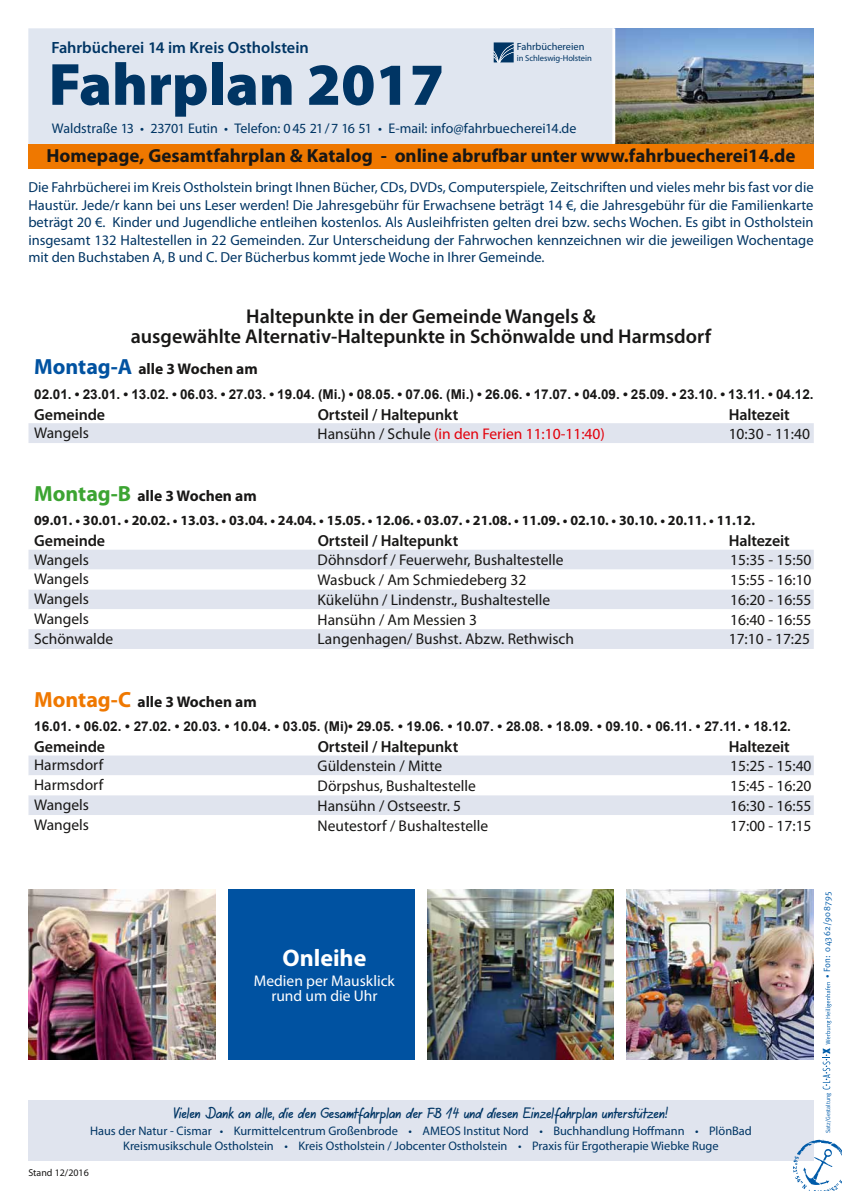
<style>
.page{position:relative;width:842px;height:1191px;background:#fff}
.page>*{position:absolute;margin:0;border:0;box-sizing:border-box;transform-origin:0 0}
.t1{font:900 60px "Myriad Pro";color:#003564}
.t2{font:700 24px "Myriad Pro";color:#fff}
.t3{font:600 20px/20px "Myriad Pro";color:#181716;text-align:center}
.t4{font:700 19px "Myriad Pro";color:#181716}
.t5{font:600 16.3px "Myriad Pro";color:#003564}
.t6{font:600 16px "Myriad Pro";letter-spacing:-.005em;color:#181716}
.t7{font:15.5px "Myriad Pro";color:#181716}
.t8{font:700 15.5px "Myriad Pro";color:#181716}
.t9{font:15.5px "Myriad Pro";color:#e3000b}
.t10{font:15.5px/14.6px "Myriad Pro";color:#fff;text-align:center}
.t11{font:14.5px/17.4px "Myriad Pro";color:#003564;text-align:justify}
.t12{font:700 14px "Myriad Pro";color:#181716}
.t13{font:14px "Myriad Pro";letter-spacing:-.005em;color:#003564}
.t14{font:700 13.5px "Arial";color:#181716}
.t15{font:13.2px "HW Agilo";color:#003564}
.t16{font:12.4px/14.9px "Myriad Pro";color:#003564;text-align:center}
.t17{font:10.3px "Myriad Pro";color:#003564}
.t18{font:10px "Myriad Pro";color:#181716}
.t19{font:9px "Meta";color:#005ba9}
.t20{font:8.6px "Myriad Pro";letter-spacing:-.01em;color:#003564}
.t21{font:6px "Meta";color:#005ba9}
.s1{font-size:22px;color:#0052a1}
.s2{color:#181716}
.s3{font-size:22px;color:#3ca432}
.s4{font-size:22px;color:#ef7800}
.s5{font-size:7px}
</style>
<div class="page">
<div style="left:28px;top:423px;width:786px;height:20px;background:#e0e4ee"></div>
<div style="left:28px;top:550px;width:786px;height:99px;background:#e0e4ee"></div>
<svg style="left:28px;top:569px;width:786px;height:60px"></svg>
<div style="left:28px;top:755px;width:786px;height:60px;background:#e0e4ee"></div>
<svg style="left:28px;top:775px;width:786px;height:20px"></svg>
<img style="left:626px;top:889px;width:188px;height:170px">
<img style="left:28px;top:889px;width:188px;height:170px">
<img style="left:427px;top:889px;width:187px;height:170px">
<div style="left:223px;top:889px;width:198px;height:170px;background:#0052a1"></div>
<div style="left:216px;top:883px;width:11px;height:185px;background:#fff"></div>
<div style="left:415px;top:883px;width:12px;height:185px;background:#fff"></div>
<div style="left:28px;top:28px;width:532px;height:116px;background:#e0e6f0"></div>
<div style="left:560px;top:28px;width:254px;height:116px;background:#e0e6f0"></div>
<img style="left:615px;top:28px;width:199px;height:116px">
<svg style="left:494px;top:42px;width:20px;height:20px"></svg>
<hr style="left:612px;top:28px;width:3px;height:116px;background:#fff">
<div style="left:28px;top:144px;width:786px;height:24px;background:#ef7800"></div>
<div style="left:28px;top:1100px;width:785px;height:61px;background:#e0e4ee"></div>
<svg style="left:823px;top:982px;width:8px;height:107px"></svg>
<svg style="left:793px;top:1139px;width:49px;height:52px"></svg>
<p class="t5" style="left:51px;top:38px;width:259px">Fahrbücherei 14 im Kreis Ostholstein</p>
<p class="t17" style="left:517px;top:40px;width:69px">Fahrbüchereien</p>
<p class="t20" style="left:517px;top:52px;width:77px">in Schleswig-Holstein</p>
<h1 class="t1" style="left:49px;top:50px;width:397px">Fahrplan 2017</h1>
<p class="t13" style="left:52px;top:120px;width:526px">Waldstraße 13 • 23701 Eutin • Telefon: 0 45 21 / 7 16 51 • E-mail: info@fahrbuecherei14.de</p>
<h3 class="t4" style="left:46px;top:143px;width:751px">Homepage, Gesamtfahrplan &amp; Katalog - online abrufbar unter www.fahrbuecherei14.de</h3>
<p class="t11" style="left:28px;top:179px;width:787px">Die Fahrbücherei im Kreis Ostholstein bringt Ihnen Bücher, CDs, DVDs, Computerspiele, Zeitschriften und vieles mehr bis fast vor die Haustür. Jede/r kann bei uns Leser werden! Die Jahresgebühr für Erwachsene beträgt 14 €, die Jahresgebühr für die Familienkarte beträgt 20 €. Kinder und Jugendliche entleihen kostenlos. Als Ausleihfristen gelten drei bzw. sechs Wochen. Es gibt in Ostholstein insgesamt 132 Haltestellen in 22 Gemeinden. Zur Unterscheidung der Fahrwochen kennzeichnen wir die jeweiligen Wochentage mit den Buchstaben A, B und C. Der Bücherbus kommt jede Woche in Ihrer Gemeinde.</p>
<h3 class="t3" style="left:131px;top:305px;width:582px">Haltepunkte in der Gemeinde Wangels &amp;<br>ausgewählte Alternativ-Haltepunkte in Schönwalde und Harmsdorf</h3>
<p class="t8" style="left:34px;top:359px;width:225px"><span class="s1">Montag-A</span> alle 3 Wochen am</p>
<p class="t14" style="left:34px;top:385px;width:781px">02.01. • 23.01. • 13.02. • 06.03. • 27.03. • 19.04. (Mi.) • 08.05. • 07.06. (Mi.) • 26.06. • 17.07. • 04.09. • 25.09. • 23.10. • 13.11. • 04.12.</p>
<p class="t6" style="left:34px;top:404px;width:73px">Gemeinde</p>
<p class="t6" style="left:318px;top:404px;width:142px">Ortsteil / Haltepunkt</p>
<p class="t6" style="left:729px;top:404px;width:63px">Haltezeit</p>
<p class="t7" style="left:34px;top:423px;width:56px">Wangels</p>
<p class="t9" style="left:318px;top:424px;width:289px"><span class="s2">Hansühn / Schule</span> (in den Ferien 11:10-11:40)</p>
<p class="t7" style="left:729px;top:424px;width:83px">10:30 - 11:40</p>
<p class="t8" style="left:34px;top:485px;width:224px"><span class="s3">Montag-B</span> alle 3 Wochen am</p>
<p class="t12" style="left:34px;top:511px;width:722px">09.01. • 30.01. • 20.02. • 13.03. • 03.04. • 24.04. • 15.05. • 12.06. • 03.07. • 21.08. • 11.09. • 02.10. • 30.10. • 20.11. • 11.12.</p>
<p class="t6" style="left:34px;top:530px;width:73px">Gemeinde</p>
<p class="t6" style="left:318px;top:530px;width:142px">Ortsteil / Haltepunkt</p>
<p class="t6" style="left:729px;top:530px;width:63px">Haltezeit</p>
<p class="t7" style="left:34px;top:550px;width:56px">Wangels</p>
<p class="t7" style="left:318px;top:550px;width:248px">Döhnsdorf / Feuerwehr, Bushaltestelle</p>
<p class="t7" style="left:730px;top:550px;width:83px">15:35 - 15:50</p>
<p class="t7" style="left:34px;top:569px;width:56px">Wangels</p>
<p class="t7" style="left:318px;top:570px;width:210px">Wasbuck / Am Schmiedeberg 32</p>
<p class="t7" style="left:730px;top:570px;width:83px">15:55 - 16:10</p>
<p class="t7" style="left:34px;top:589px;width:56px">Wangels</p>
<p class="t7" style="left:318px;top:590px;width:234px">Kükelühn / Lindenstr., Bushaltestelle</p>
<p class="t7" style="left:730px;top:590px;width:83px">16:20 - 16:55</p>
<p class="t7" style="left:34px;top:609px;width:56px">Wangels</p>
<p class="t7" style="left:318px;top:610px;width:161px">Hansühn / Am Messien 3</p>
<p class="t7" style="left:730px;top:610px;width:83px">16:40 - 16:55</p>
<p class="t7" style="left:34px;top:629px;width:81px">Schönwalde</p>
<p class="t7" style="left:318px;top:629px;width:258px">Langenhagen/ Bushst. Abzw. Rethwisch</p>
<p class="t7" style="left:729px;top:629px;width:83px">17:10 - 17:25</p>
<p class="t8" style="left:34px;top:691px;width:224px"><span class="s4">Montag-C</span> alle 3 Wochen am</p>
<p class="t14" style="left:34px;top:717px;width:758px">16.01. • 06.02. • 27.02. • 20.03. • 10.04. • 03.05. (Mi)• 29.05. • 19.06. • 10.07. • 28.08. • 18.09. • 09.10. • 06.11. • 27.11. • 18.12.</p>
<p class="t6" style="left:34px;top:736px;width:73px">Gemeinde</p>
<p class="t6" style="left:318px;top:736px;width:142px">Ortsteil / Haltepunkt</p>
<p class="t6" style="left:729px;top:736px;width:63px">Haltezeit</p>
<p class="t7" style="left:34px;top:755px;width:71px">Harmsdorf</p>
<p class="t7" style="left:318px;top:756px;width:126px">Güldenstein / Mitte</p>
<p class="t7" style="left:730px;top:756px;width:83px">15:25 - 15:40</p>
<p class="t7" style="left:34px;top:775px;width:71px">Harmsdorf</p>
<p class="t7" style="left:318px;top:776px;width:160px">Dörpshus, Bushaltestelle</p>
<p class="t7" style="left:730px;top:776px;width:83px">15:45 - 16:20</p>
<p class="t7" style="left:34px;top:795px;width:56px">Wangels</p>
<p class="t7" style="left:318px;top:796px;width:145px">Hansühn / Ostseestr. 5</p>
<p class="t7" style="left:730px;top:796px;width:83px">16:30 - 16:55</p>
<p class="t7" style="left:34px;top:815px;width:56px">Wangels</p>
<p class="t7" style="left:318px;top:815px;width:172px">Neutestorf / Bushaltestelle</p>
<p class="t7" style="left:730px;top:815px;width:83px">17:00 - 17:15</p>
<h2 class="t2" style="left:282px;top:942px;width:85px">Onleihe</h2>
<p class="t10" style="left:254px;top:973px;width:143px">Medien per Mausklick rund um die Uhr</p>
<p class="t19" style="left:822px;top:978px;width:89px;rotate:-90deg"><span class="s5">•</span> Fon: 04362/908795</p>
<p class="t15" style="left:174px;top:1105px;width:495px">Vielen Dank an alle, die den Gesamtfahrplan der FB 14 und diesen Einzelfahrplan unterstützen!</p>
<p class="t16" style="left:90px;top:1123px;width:663px">Haus der Natur - Cismar • Kurmittelcentrum Großenbrode • AMEOS Institut Nord • Buchhandlung Hoffmann • PlönBad<br>Kreismusikschule Ostholstein • Kreis Ostholstein / Jobcenter Ostholstein • Praxis für Ergotherapie Wiebke Ruge</p>
<p class="t18" style="left:28px;top:1166px;width:62px">Stand 12/2016</p>
<p class="t21" style="left:825px;top:1133px;width:42px;rotate:-90deg">Satz/Gestaltung</p>
</div>
